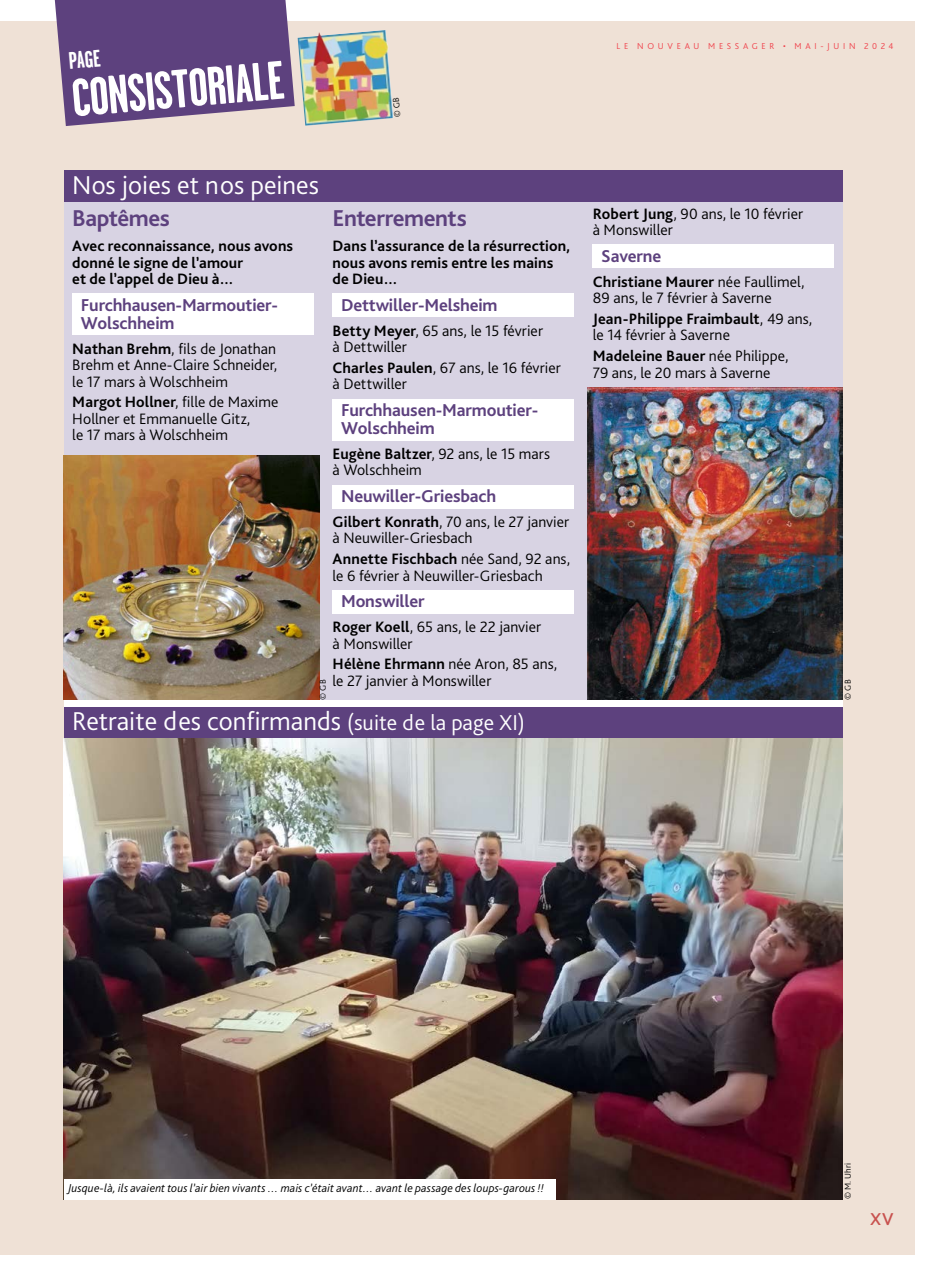
<style>
.page{position:relative;width:936px;height:1276px;background:#fff}
.page>*{position:absolute;margin:0;border:0;box-sizing:border-box;transform-origin:0 0}
.t1{font:700 54px "Garage Gothic";color:#fff}
.t2{font:300 27px "Bliss Pro";color:#fff}
.t3{font:700 24px "Bliss Pro";letter-spacing:-.015em;color:#5d417e}
.t4{font:700 24px "Garage Gothic";color:#fff}
.t5{font:700 18px/18px "Bliss Pro";letter-spacing:-.01em;color:#5d417e}
.t6{font:500 18px "Bliss Pro";color:#c8514e}
.t7{font:300 15.75px/16.5px "Bliss Pro";letter-spacing:.005em;color:#000}
.t8{font:700 15.75px/16.5px "Bliss Pro";letter-spacing:.005em;color:#000}
.t9{font:italic 300 12px "Bliss Pro";letter-spacing:.015em;color:#000}
.t10{font:300 9px "Bliss Pro";letter-spacing:.41em;color:#ef404a}
.t11{font:300 9px "Bliss Pro";letter-spacing:.025em;color:#000}
.s1{font-weight:700}
.s2{font-size:22.5px}
</style>
<div class="page">
<div style="left:0;top:21px;width:914px;height:1233px;background:#efe1d6"></div>
<div style="left:64px;top:170px;width:778px;height:529px;background:#d8d3e3"></div>
<div style="left:64px;top:170px;width:778px;height:32px;background:#5d417e"></div>
<div style="left:72px;top:293px;width:241px;height:42px;background:#fff"></div>
<div style="left:332px;top:293px;width:241px;height:24px;background:#fff"></div>
<div style="left:332px;top:399px;width:241px;height:41px;background:#fff"></div>
<div style="left:332px;top:485px;width:241px;height:23px;background:#fff"></div>
<div style="left:332px;top:590px;width:241px;height:23px;background:#fff"></div>
<div style="left:592px;top:244px;width:241px;height:24px;background:#fff"></div>
<img style="left:297px;top:30px;width:96px;height:96px">
<svg style="left:55px;top:0;width:240px;height:126px;background:#6d5388"></svg>
<div style="left:64px;top:707px;width:778px;height:32px;background:#5d417e"></div>
<img style="left:64px;top:738px;width:778px;height:461px">
<img style="left:587px;top:387px;width:255px;height:312px">
<img style="left:64px;top:455px;width:255px;height:244px">
<div style="left:64px;top:1179px;width:491px;height:20px;background:#fff"></div>
<h3 class="t4" style="left:68px;top:48px;width:34px;rotate:-5deg">PAGE</h3>
<h1 class="t1" style="left:69px;top:70px;width:214px;rotate:-5deg">CONSISTORIALE</h1>
<p class="t10" style="left:616px;top:40px;width:278px">LE NOUVEAU MESSAGER • MAI-JUIN 2024</p>
<h2 class="t2" style="left:72px;top:168px;width:248px">Nos joies et nos peines</h2>
<h3 class="t3" style="left:72px;top:203px;width:99px">Baptêmes</h3>
<p class="t8" style="left:72px;top:237px;width:222px">Avec reconnaissance, nous avons donné le signe de l’amour<br>et de l’appel de Dieu à…</p>
<p class="t5" style="left:81px;top:295px;width:199px">Furchhausen-Marmoutier-<br>Wolschheim</p>
<p class="t7" style="left:72px;top:340px;width:206px;text-align:justify"><span class="s1">Nathan Brehm</span>, fils de Jonathan Brehm et Anne-Claire Schneider, le 17 mars à Wolschheim</p>
<p class="t7" style="left:72px;top:393px;width:207px"><span class="s1">Margot Hollner</span>, fille de Maxime<br>Hollner et Emmanuelle Gitz,<br>le 17 mars à Wolschheim</p>
<h3 class="t3" style="left:332px;top:203px;width:136px">Enterrements</h3>
<p class="t8" style="left:332px;top:237px;width:239px">Dans l’assurance de la résurrection, nous avons remis entre les mains de Dieu…</p>
<p class="t5" style="left:341px;top:295px;width:158px">Dettwiller-Melsheim</p>
<p class="t7" style="left:332px;top:322px;width:212px"><span class="s1">Betty Meyer</span>, 65 ans, le 15 février à Dettwiller</p>
<p class="t7" style="left:332px;top:359px;width:230px"><span class="s1">Charles Paulen</span>, 67 ans, le 16 février à Dettwiller</p>
<p class="t5" style="left:341px;top:400px;width:199px">Furchhausen-Marmoutier-<br>Wolschheim</p>
<p class="t7" style="left:332px;top:445px;width:219px"><span class="s1">Eugène Baltzer</span>, 92 ans, le 15 mars à Wolschheim</p>
<p class="t5" style="left:341px;top:486px;width:157px">Neuwiller-Griesbach</p>
<p class="t7" style="left:332px;top:513px;width:238px"><span class="s1">Gilbert Konrath</span>, 70 ans, le 27 janvier à Neuwiller-Griesbach</p>
<p class="t7" style="left:332px;top:550px;width:239px"><span class="s1">Annette Fischbach</span> née Sand, 92 ans, le 6 février à Neuwiller-Griesbach</p>
<p class="t5" style="left:341px;top:592px;width:85px">Monswiller</p>
<p class="t7" style="left:332px;top:618px;width:210px"><span class="s1">Roger Koell</span>, 65 ans, le 22 janvier à Monswiller</p>
<p class="t7" style="left:332px;top:655px;width:226px"><span class="s1">Hélène Ehrmann</span> née Aron, 85 ans, le 27 janvier à Monswiller</p>
<p class="t11" style="left:317px;top:699px;width:22px;rotate:-90deg">© GB</p>
<h2 class="t2" style="left:72px;top:704px;width:454px">Retraite des confirmands <span class="s2">(suite de la page XI)</span></h2>
<p class="t7" style="left:592px;top:205px;width:212px"><span class="s1">Robert Jung</span>, 90 ans, le 10 février à Monswiller</p>
<p class="t5" style="left:601px;top:246px;width:61px">Saverne</p>
<p class="t7" style="left:592px;top:273px;width:213px"><span class="s1">Christiane Maurer</span> née Faullimel,<br>89 ans, le 7 février à Saverne</p>
<p class="t7" style="left:592px;top:310px;width:221px"><span class="s1">Jean-Philippe Fraimbault</span>, 49 ans, le 14 février à Saverne</p>
<p class="t7" style="left:592px;top:347px;width:197px"><span class="s1">Madeleine Bauer</span> née Philippe,<br>79 ans, le 20 mars à Saverne</p>
<p class="t11" style="left:842px;top:699px;width:22px;rotate:-90deg">© GB</p>
<p class="t9" style="left:68px;top:1180px;width:477px">Jusque-là, ils avaient tous l’air bien vivants … mais c’était avant… avant le passage des loups-garous !!</p>
<p class="t11" style="left:842px;top:1199px;width:38px;rotate:-90deg">© M. Uhri</p>
<p class="t6" style="left:870px;top:1207px;width:25px">XV</p>
</div>
